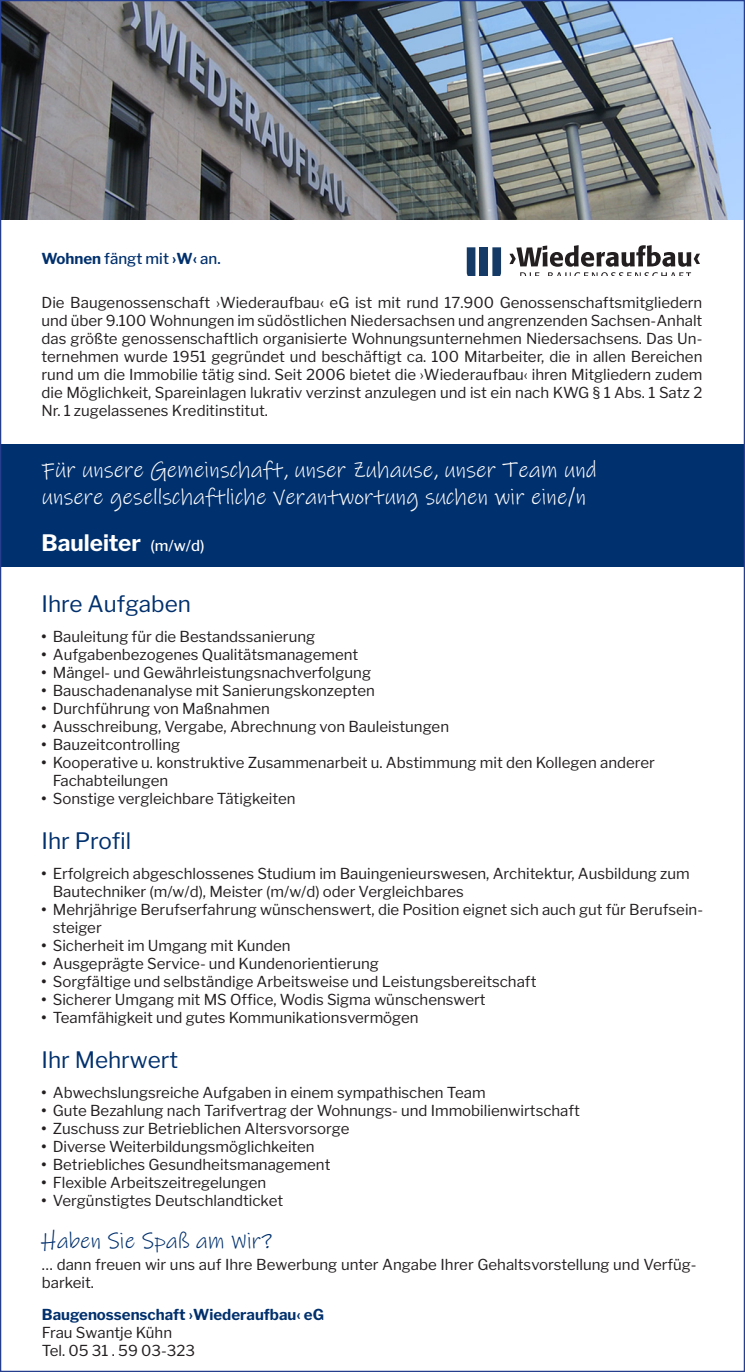
<style>
.page{position:relative;width:745px;height:1372px;background:#fff}
.page>*{position:absolute;margin:0;border:0;box-sizing:border-box;transform-origin:0 0}
.t1{font:22.5px "Ink Free";color:#fff}
.t2{font:22.5px "Libre Franklin";color:#00306d}
.t3{font:22.5px "Ink Free";color:#00306d}
.t4{font:700 22.5px "Libre Franklin";color:#fff}
.t5{font:15px/18px "Libre Franklin";color:#231f20}
.t6{font:700 15px "Libre Franklin";color:#00306d}
.t7{font:500 15px "Libre Franklin";color:#00306d}
.s1{font-weight:700}
.s2{font-weight:500;font-size:15px}
</style>
<div class="page">
<svg style="left:509px;top:245px;width:190px;height:31px"></svg>
<svg style="left:492px;top:247px;width:8px;height:29px"></svg>
<svg style="left:466px;top:247px;width:9px;height:29px"></svg>
<div style="left:479px;top:247px;width:9px;height:29px;background:#143a65"></div>
<div style="left:1px;top:444px;width:743px;height:123px;background:#00306d"></div>
<img style="left:2px;top:2px;width:740px;height:217px">
<p class="t7" style="left:41px;top:250px;width:181px"><span class="s1">Wohnen</span> fängt mit <span class="s1">›W‹</span> an.</p>
<p class="t5" style="left:41px;top:293px;width:662px;text-align:justify">Die Baugenossenschaft ›Wiederaufbau‹ eG ist mit rund 17.900 Genossenschaftsmitgliedern und über 9.100 Wohnungen im südöstlichen Niedersachsen und angrenzenden Sachsen-Anhalt das größte genossenschaftlich organisierte Wohnungsunternehmen Niedersachsens. Das Un&shy;ternehmen wurde 1951 gegründet und beschäftigt ca. 100 Mitarbeiter, die in allen Bereichen rund um die Immobilie tätig sind. Seit 2006 bietet die ›Wiederaufbau‹ ihren Mitgliedern zudem die Möglichkeit, Spareinlagen lukrativ verzinst anzulegen und ist ein nach KWG § 1 Abs. 1 Satz 2<br>Nr. 1 zugelassenes Kreditinstitut.</p>
<p class="t1" style="left:42px;top:454px;width:555px">Für unsere Gemeinschaft, unser Zuhause, unser Team und</p>
<p class="t1" style="left:42px;top:481px;width:545px">unsere gesellschaftliche Verantwortung suchen wir eine/n</p>
<p class="t4" style="left:41px;top:529px;width:164px">Bauleiter <span class="s2">(m/w/d)</span></p>
<p class="t2" style="left:41px;top:590px;width:151px">Ihre Aufgaben</p>
<p class="t5" style="left:41px;top:627px;width:275px"><span class="s1">•</span> Bauleitung für die Bestandssanierung</p>
<p class="t5" style="left:41px;top:645px;width:318px"><span class="s1">•</span> Aufgabenbezogenes Qualitätsmanagement</p>
<p class="t5" style="left:41px;top:663px;width:331px"><span class="s1">•</span> Mängel- und Gewährleistungsnachverfolgung</p>
<p class="t5" style="left:41px;top:681px;width:334px"><span class="s1">•</span> Bauschadenanalyse mit Sanierungskonzepten</p>
<p class="t5" style="left:41px;top:699px;width:230px"><span class="s1">•</span> Durchführung von Maßnahmen</p>
<p class="t5" style="left:41px;top:717px;width:409px"><span class="s1">•</span> Ausschreibung, Vergabe, Abrechnung von Bauleistungen</p>
<p class="t5" style="left:41px;top:735px;width:140px"><span class="s1">•</span> Bauzeitcontrolling</p>
<p class="t5" style="left:53px;top:753px;width:603px;text-indent:-11px"><span class="s1">•</span> Kooperative u. konstruktive Zusammenarbeit u. Abstimmung mit den Kollegen anderer<br>Fachabteilungen</p>
<p class="t5" style="left:41px;top:789px;width:255px"><span class="s1">•</span> Sonstige vergleichbare Tätigkeiten</p>
<p class="t2" style="left:41px;top:827px;width:91px">Ihr Profil</p>
<p class="t5" style="left:53px;top:864px;width:638px;text-indent:-11px"><span class="s1">•</span> Erfolgreich abgeschlossenes Studium im Bauingenieurswesen, Architektur, Ausbildung zum<br>Bautechniker (m/w/d), Meister (m/w/d) oder Vergleichbares</p>
<p class="t5" style="left:53px;top:900px;width:651px;text-indent:-11px"><span class="s1">•</span> Mehrjährige Berufserfahrung wünschenswert, die Position eignet sich auch gut für Berufsein&shy;steiger</p>
<p class="t5" style="left:41px;top:936px;width:250px"><span class="s1">•</span> Sicherheit im Umgang mit Kunden</p>
<p class="t5" style="left:41px;top:954px;width:338px"><span class="s1">•</span> Ausgeprägte Service- und Kundenorientierung</p>
<p class="t5" style="left:41px;top:972px;width:496px"><span class="s1">•</span> Sorgfältige und selbständige Arbeitsweise und Leistungsbereitschaft</p>
<p class="t5" style="left:41px;top:990px;width:445px"><span class="s1">•</span> Sicherer Umgang mit MS Office, Wodis Sigma wünschenswert</p>
<p class="t5" style="left:41px;top:1008px;width:378px"><span class="s1">•</span> Teamfähigkeit und gutes Kommunikationsvermögen</p>
<p class="t2" style="left:41px;top:1046px;width:138px">Ihr Mehrwert</p>
<p class="t5" style="left:41px;top:1083px;width:445px"><span class="s1">•</span> Abwechslungsreiche Aufgaben in einem sympathischen Team</p>
<p class="t5" style="left:41px;top:1101px;width:539px"><span class="s1">•</span> Gute Bezahlung nach Tarifvertrag der Wohnungs- und Immobilienwirtschaft</p>
<p class="t5" style="left:41px;top:1119px;width:309px"><span class="s1">•</span> Zuschuss zur Betrieblichen Altersvorsorge</p>
<p class="t5" style="left:41px;top:1137px;width:274px"><span class="s1">•</span> Diverse Weiterbildungsmöglichkeiten</p>
<p class="t5" style="left:41px;top:1155px;width:290px"><span class="s1">•</span> Betriebliches Gesundheitsmanagement</p>
<p class="t5" style="left:41px;top:1173px;width:226px"><span class="s1">•</span> Flexible Arbeitszeitregelungen</p>
<p class="t5" style="left:41px;top:1191px;width:243px"><span class="s1">•</span> Vergünstigtes Deutschlandticket</p>
<p class="t3" style="left:41px;top:1224px;width:232px">Haben Sie Spaß am Wir?</p>
<p class="t5" style="left:42px;top:1255px;width:656px">… dann freuen wir uns auf Ihre Bewerbung unter Angabe Ihrer Gehaltsvorstellung und Verfüg&shy;barkeit.</p>
<p class="t6" style="left:42px;top:1305px;width:283px">Baugenossenschaft ›Wiederaufbau‹ eG</p>
<p class="t5" style="left:42px;top:1323px;width:132px">Frau Swantje Kühn</p>
<p class="t5" style="left:42px;top:1341px;width:155px">Tel. 05 31 . 59 03-323</p>
</div>
